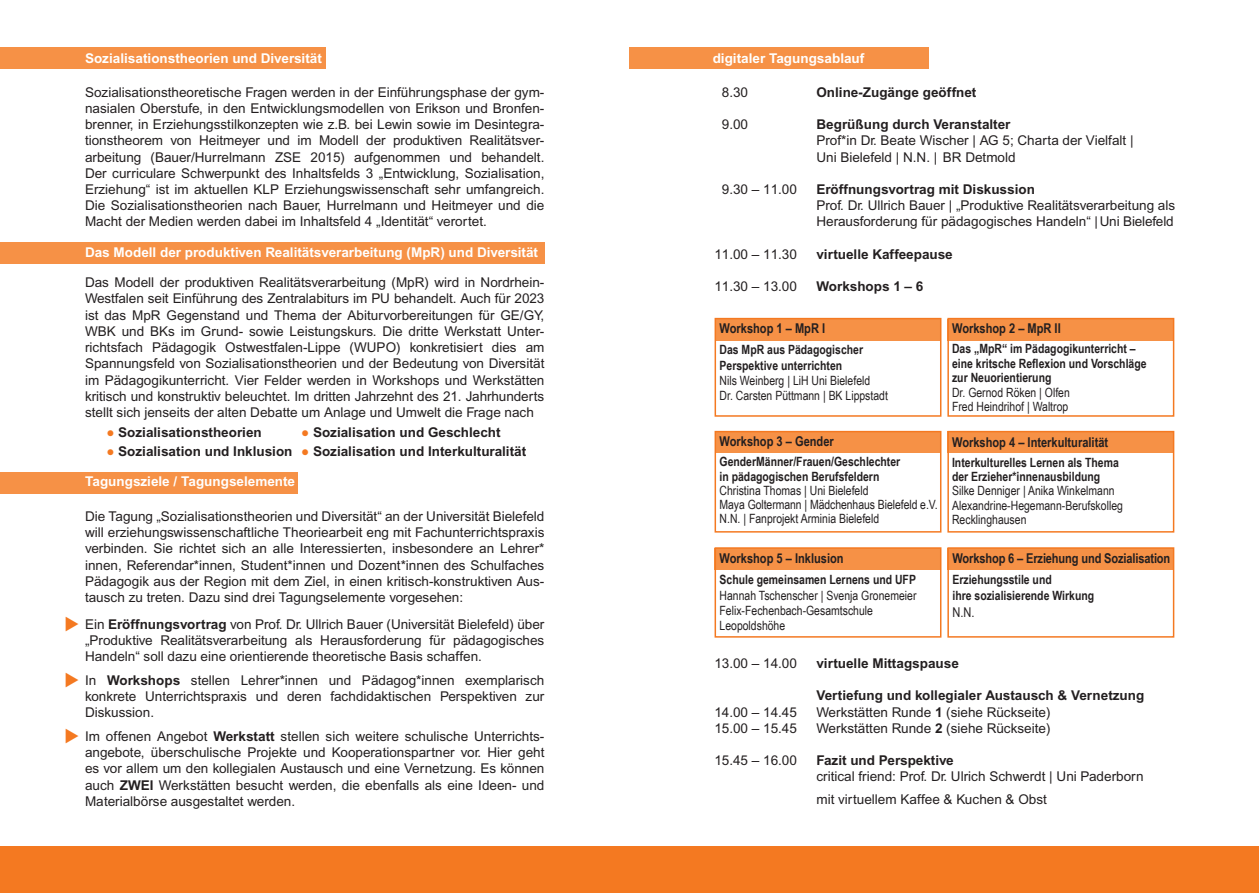
<style>
.page{position:relative;width:1259px;height:893px;background:#fff}
.page>*{position:absolute;margin:0;border:0;box-sizing:border-box;transform-origin:0 0}
.t1{font:13.5px/16.2px "Arial";color:#231f20;text-align:justify}
.t2{font:700 13.5px "Arial";color:#231f20}
.t3{font:700 13.5px "Arial";color:#fff}
.t4{font:700 13.5px "Arial Narrow";color:#231f20}
.t5{font:13.5px "Arial Narrow";color:#231f20}
.t6{font:12.75px/14.2px "Arial Narrow";color:#231f20}
.t7{font:700 12.75px/14.4px "Arial Narrow";color:#231f20}
.s1{font-family:"Helvetica";font-weight:400;color:#f47921}
.s2{font-weight:700}
.s3{font-weight:400}
</style>
<div class="page">
<div style="left:0;top:846px;width:1259px;height:47px;background:#f47921"></div>
<div style="left:0;top:48px;width:326px;height:21px;background:#f69146"></div>
<div style="left:0;top:242px;width:544px;height:21px;background:#f69146"></div>
<div style="left:0;top:472px;width:298px;height:21px;background:#f69146"></div>
<div style="left:629px;top:48px;width:299px;height:21px;background:#f69146"></div>
<div style="left:947px;top:431px;width:225px;height:22px;background:#f69146"></div>
<div style="left:715px;top:431px;width:225px;height:22px;background:#f69146"></div>
<div style="left:947px;top:319px;width:225px;height:21px;background:#f69146"></div>
<div style="left:715px;top:319px;width:225px;height:21px;background:#f69146"></div>
<div style="left:714px;top:318px;width:227px;height:99px;border:2px solid #f47921"></div>
<div style="left:947px;top:318px;width:227px;height:99px;border:2px solid #f47921"></div>
<div style="left:714px;top:431px;width:227px;height:102px;border:2px solid #f47921"></div>
<div style="left:947px;top:431px;width:227px;height:102px;border:2px solid #f47921"></div>
<div style="left:714px;top:548px;width:226px;height:22px;background:#f69146"></div>
<div style="left:714px;top:547px;width:227px;height:91px;border:2px solid #f47921"></div>
<div style="left:947px;top:548px;width:225px;height:22px;background:#f69146"></div>
<div style="left:947px;top:547px;width:227px;height:91px;border:2px solid #f47921"></div>
<p class="t3" style="left:85px;top:50px;width:238px">Sozialisationstheorien und Diversität</p>
<p class="t1" style="left:85px;top:84px;width:461px">Sozialisationstheoretische Fragen werden in der Einführungsphase der gym&shy;nasialen Oberstufe, in den Entwicklungsmodellen von Erikson und Bronfen&shy;brenner, in Erziehungsstilkonzepten wie z.B. bei Lewin sowie im Desintegra&shy;tionstheorem von Heitmeyer und im Modell der produktiven Realitätsver&shy;arbeitung (Bauer/Hurrelmann ZSE 2015) aufgenommen und behandelt.<br>Der curriculare Schwerpunkt des Inhaltsfelds 3 „Entwicklung, Sozialisation, Erziehung“ ist im aktuellen KLP Erziehungswissenschaft sehr umfangreich.<br>Die Sozialisationstheorien nach Bauer, Hurrelmann und Heitmeyer und die Macht der Medien werden dabei im Inhaltsfeld 4 „Identität“ verortet.</p>
<p class="t3" style="left:85px;top:244px;width:454px">Das Modell der produktiven Realitätsverarbeitung (MpR) und Diversität</p>
<p class="t1" style="left:85px;top:274px;width:461px">Das Modell der produktiven Realitätsverarbeitung (MpR) wird in Nordrhein-Westfalen seit Einführung des Zentralabiturs im PU behandelt. Auch für 2023 ist das MpR Gegenstand und Thema der Abiturvorbereitungen für GE/GY, WBK und BKs im Grund- sowie Leistungskurs. Die dritte Werkstatt Unter&shy;richtsfach Pädagogik Ostwestfalen-Lippe (WUPO) konkretisiert dies am Spannungsfeld von Sozialisationstheorien und der Bedeutung von Diversität im Pädagogikunterricht. Vier Felder werden in Workshops und Werkstätten kritisch und konstruktiv beleuchtet. Im dritten Jahrzehnt des 21. Jahrhunderts stellt sich jenseits der alten Debatte um Anlage und Umwelt die Frage nach</p>
<p class="t2" style="left:106px;top:425px;width:157px"><span class="s1">●</span> Sozialisationstheorien</p>
<p class="t2" style="left:301px;top:425px;width:201px"><span class="s1">●</span> Sozialisation und Geschlecht</p>
<p class="t2" style="left:106px;top:443px;width:421px"><span class="s1">●</span> Sozialisation und Inklusion <span class="s1">●</span> Sozialisation und Interkulturalität</p>
<p class="t3" style="left:85px;top:473px;width:211px">Tagungsziele / Tagungselemente</p>
<p class="t1" style="left:85px;top:508px;width:461px">Die Tagung „Sozialisationstheorien und Diversität“ an der Universität Bielefeld will erziehungswissenschaftliche Theoriearbeit eng mit Fachunterrichtspraxis verbinden. Sie richtet sich an alle Interessierten, insbesondere an Lehrer* innen, Referendar*innen, Student*innen und Dozent*innen des Schulfaches Pädagogik aus der Region mit dem Ziel, in einen kritisch-konstruktiven Aus&shy;tausch zu treten. Dazu sind drei Tagungselemente vorgesehen:</p>
<p class="t1" style="left:85px;top:616px;width:461px">Ein <span class="s2">Eröffnungsvortrag</span> von Prof. Dr. Ullrich Bauer (Universität Bielefeld) über „Produktive Realitätsverarbeitung als Herausforderung für pädagogisches Handeln“ soll dazu eine orientierende theoretische Basis schaffen.</p>
<p class="t1" style="left:85px;top:672px;width:461px">In <span class="s2">Workshops</span> stellen Lehrer*innen und Pädagog*innen exemplarisch konkrete Unterrichtspraxis und deren fachdidaktischen Perspektiven zur Diskussion.</p>
<p class="t1" style="left:85px;top:728px;width:461px">Im offenen Angebot <span class="s2">Werkstatt</span> stellen sich weitere schulische Unterrichts&shy;angebote, überschulische Projekte und Kooperationspartner vor. Hier geht es vor allem um den kollegialen Austausch und eine Vernetzung. Es können auch <span class="s2">ZWEI</span> Werkstätten besucht werden, die ebenfalls als eine Ideen- und Materialbörse ausgestaltet werden.</p>
<p class="t3" style="left:712px;top:50px;width:153px">digitaler Tagungsablauf</p>
<p class="t1" style="left:722px;top:84px;width:28px">8.30</p>
<p class="t2" style="left:816px;top:84px;width:161px">Online-Zugänge geöffnet</p>
<p class="t1" style="left:722px;top:116px;width:28px">9.00</p>
<p class="t2" style="left:816px;top:116px;width:196px">Begrüßung durch Veranstalter</p>
<p class="t1" style="left:816px;top:132px;width:319px">Prof*in Dr. Beate Wischer | AG 5; Charta der Vielfalt |<br>Uni Bielefeld | N.N. | BR Detmold</p>
<p class="t1" style="left:722px;top:181px;width:77px">9.30 – 11.00</p>
<p class="t2" style="left:816px;top:181px;width:220px">Eröffnungsvortrag mit Diskussion</p>
<p class="t1" style="left:816px;top:197px;width:360px">Prof. Dr. Ullrich Bauer | „Produktive Realitätsverarbeitung als<br>Herausforderung für pädagogisches Handeln“ |Uni Bielefeld</p>
<p class="t1" style="left:714px;top:246px;width:84px">11.00 – 11.30</p>
<p class="t2" style="left:816px;top:246px;width:138px">virtuelle Kaffeepause</p>
<p class="t1" style="left:714px;top:278px;width:84px">11.30 – 13.00</p>
<p class="t2" style="left:816px;top:278px;width:108px">Workshops 1 – 6</p>
<p class="t4" style="left:719px;top:318px;width:107px">Workshop 1 – MpR I</p>
<p class="t7" style="left:719px;top:341px;width:145px;line-height:15.3px">Das MpR aus Pädagogischer<br>Perspektive unterrichten</p>
<p class="t6" style="left:719px;top:372px;width:170px;line-height:15.3px">Nils Weinberg | LiH Uni Bielefeld<br>Dr. Carsten Püttmann | BK Lippstadt</p>
<p class="t4" style="left:719px;top:431px;width:116px">Workshop 3 – Gender</p>
<p class="t6" style="left:719px;top:454px;width:220px"><span class="s2">GenderMänner/Frauen/Geschlechter<br>in pädagogischen Berufsfeldern<br></span>Christina Thomas | Uni Bielefeld<br>Maya Goltermann | Mädchenhaus Bielefeld e.V.<br>N.N. | Fanprojekt Arminia Bielefeld</p>
<p class="t4" style="left:719px;top:548px;width:126px">Workshop 5 – Inklusion</p>
<p class="t7" style="left:719px;top:572px;width:198px">Schule gemeinsamen Lernens und UFP</p>
<p class="t6" style="left:719px;top:587px;width:198px;line-height:15.3px">Hannah Tschenscher | Svenja Gronemeier<br>Felix-Fechenbach-Gesamtschule<br>Leopoldshöhe</p>
<p class="t4" style="left:952px;top:318px;width:110px">Workshop 2 – MpR II</p>
<p class="t7" style="left:952px;top:341px;width:196px">Das „MpR“ im Pädagogikunterricht – eine kritsche Reflexion und Vorschläge zur Neuorientierung<br><span class="s3">Dr. Gernod Röken | Olfen<br>Fred Heindrihof | Waltrop</span></p>
<p class="t4" style="left:952px;top:432px;width:158px">Workshop 4 – Interkulturalität</p>
<p class="t6" style="left:952px;top:455px;width:172px"><span class="s2">Interkulturelles Lernen als Thema der Erzieher*innenausbildung<br></span>Silke Denniger | Anika Winkelmann<br>Alexandrine-Hegemann-Berufskolleg<br>Recklinghausen</p>
<p class="t4" style="left:952px;top:548px;width:219px">Workshop 6 – Erziehung und Sozialisation</p>
<p class="t7" style="left:952px;top:571px;width:143px;line-height:16.2px">Erziehungsstile und<br>ihre sozialisierende Wirkung</p>
<p class="t5" style="left:952px;top:602px;width:24px">N.N.</p>
<p class="t1" style="left:714px;top:655px;width:84px">13.00 – 14.00</p>
<p class="t2" style="left:816px;top:655px;width:144px">virtuelle Mittagspause</p>
<p class="t2" style="left:816px;top:688px;width:329px">Vertiefung und kollegialer Austausch &amp; Vernetzung</p>
<p class="t1" style="left:714px;top:704px;width:84px">14.00 – 14.45</p>
<p class="t1" style="left:816px;top:704px;width:236px">Werkstätten Runde <span class="s2">1</span> (siehe Rückseite)</p>
<p class="t1" style="left:714px;top:720px;width:84px">15.00 – 15.45</p>
<p class="t1" style="left:816px;top:720px;width:236px">Werkstätten Runde <span class="s2">2</span> (siehe Rückseite)</p>
<p class="t1" style="left:714px;top:752px;width:84px">15.45 – 16.00</p>
<p class="t1" style="left:816px;top:752px;width:329px"><span class="s2">Fazit und Perspektive<br></span>critical friend: Prof. Dr. Ulrich Schwerdt | Uni Paderborn</p>
<p class="t1" style="left:816px;top:791px;width:232px">mit virtuellem Kaffee &amp; Kuchen &amp; Obst</p>
</div>
